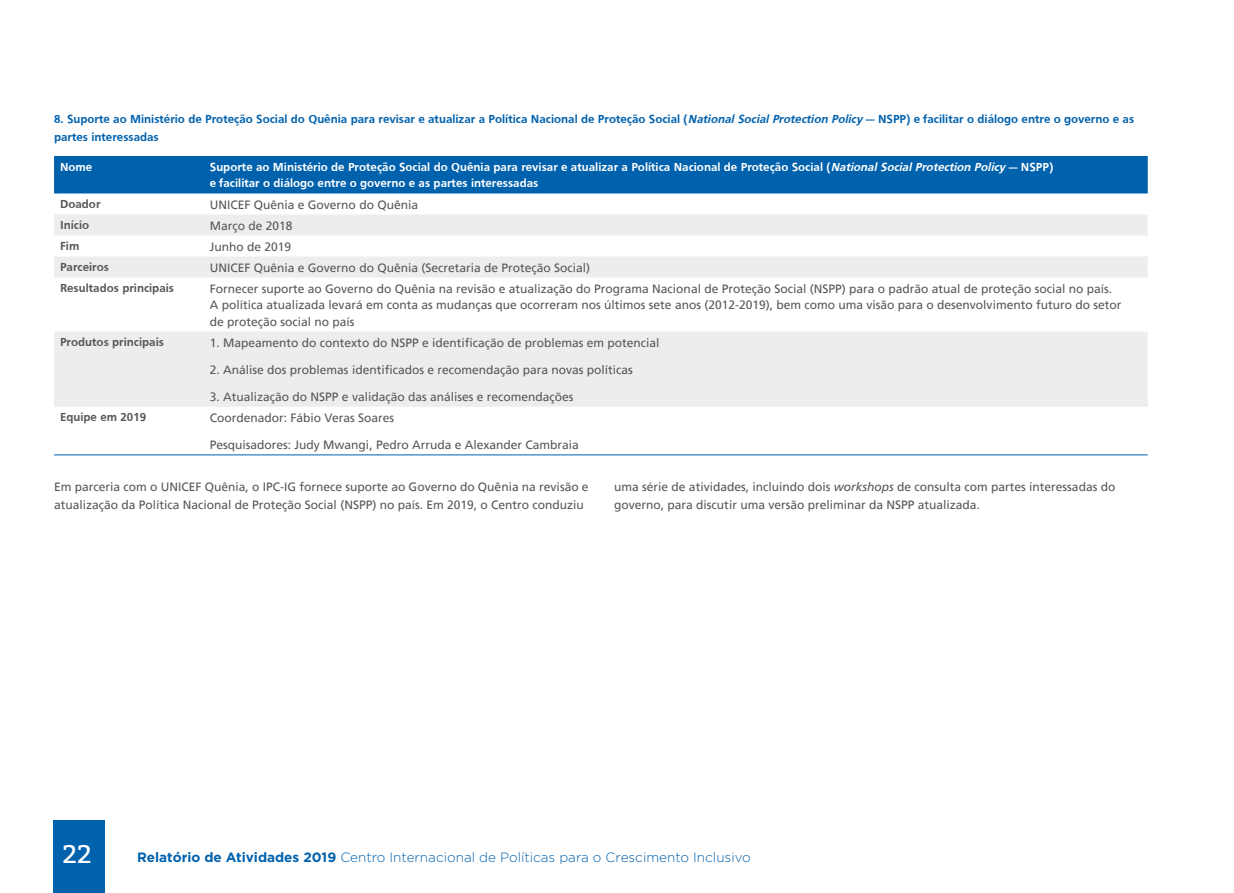
<style>
.page{position:relative;width:1234px;height:893px;background:#fff}
.page>*{position:absolute;margin:0;border:0;box-sizing:border-box;transform-origin:0 0}
.t1{font:25.5px "Bitter";color:#fff}
.t2{font:300 13.5px "Gotham";color:#0061ad}
.Table_Right_Column{font:12px/16.5px "Frutiger";color:#575756}
.MIOLO{font:12px/18px "Frutiger";color:#575756}
.Texto_first_line{font:700 12px/16.5px "Fruti";color:#fff}
.Título_3_tabela{font:700 12px/18px "Frutiger";color:#0061ad}
.Table_Left_Column{font:700 12px "Fruti";color:#575756}
.s1{font-style:italic}
.s2{font-weight:700}
</style>
<div class="page">
<div style="left:53px;top:821px;width:51px;height:72px;background:#0061ad"></div>
<div style="left:54px;top:156px;width:1093px;height:37px;background:#0061ad"></div>
<svg style="left:54px;top:215px;width:1093px;height:192px;fill:#ededed"></svg>
<hr style="left:54px;top:454px;width:150px;height:1px;background:#0061ad">
<hr style="left:204px;top:454px;width:943px;height:1px;background:#0061ad">
<p class="Título_3_tabela" style="left:54px;top:110px;width:1081px">8. Suporte ao Ministério de Proteção Social do Quênia para revisar e atualizar a Política Nacional de Proteção Social (<span class="s1">NationalSocialProtection Policy</span> — NSPP) e facilitar o diálogo entre o governo e as partes interessadas</p>
<p class="Texto_first_line" style="left:60px;top:158px;width:34px">Nome</p>
<p class="Texto_first_line" style="left:210px;top:158px;width:844px">Suporte ao Ministério de Proteção Social do Quênia para revisar e atualizar a Política Nacional de Proteção Social (<span class="s1">NationalSocialProtection Policy</span> — NSPP) e facilitar o diálogo entre o governo e as partes interessadas</p>
<p class="Table_Left_Column" style="left:60px;top:197px;width:42px">Doador</p>
<p class="Table_Right_Column" style="left:210px;top:196px;width:210px">UNICEF Quênia e Governo do Quênia</p>
<p class="Table_Left_Column" style="left:60px;top:218px;width:31px">Início</p>
<p class="Table_Right_Column" style="left:210px;top:217px;width:84px">Março de 2018</p>
<p class="Table_Left_Column" style="left:60px;top:239px;width:21px">Fim</p>
<p class="Table_Right_Column" style="left:210px;top:238px;width:83px">Junho de 2019</p>
<p class="Table_Left_Column" style="left:60px;top:260px;width:50px">Parceiros</p>
<p class="Table_Right_Column" style="left:210px;top:259px;width:382px">UNICEF Quênia e Governo do Quênia (Secretaria de Proteção Social)</p>
<p class="Table_Left_Column" style="left:60px;top:281px;width:115px">Resultados principais</p>
<p class="Table_Right_Column" style="left:210px;top:280px;width:912px">Fornecer suporte ao Governo do Quênia na revisão e atualização do Programa Nacional de Proteção Social (NSPP) para o padrão atual de proteção social no país.<br>A política atualizada levará em conta as mudanças que ocorreram nos últimos sete anos (2012-2019), bem como uma visão para o desenvolvimento futuro do setor de proteção social no país</p>
<p class="Table_Left_Column" style="left:60px;top:335px;width:105px">Produtos principais</p>
<p class="Table_Right_Column" style="left:210px;top:334px;width:451px">1. Mapeamento do contexto do NSPP e identificação de problemas em potencial</p>
<p class="Table_Right_Column" style="left:210px;top:361px;width:424px">2. Análise dos problemas identificados e recomendação para novas políticas</p>
<p class="Table_Right_Column" style="left:210px;top:388px;width:365px">3. Atualização do NSPP e validação das análises e recomendações</p>
<p class="Table_Left_Column" style="left:60px;top:410px;width:88px">Equipe em 2019</p>
<p class="Table_Right_Column" style="left:210px;top:409px;width:186px">Coordenador: Fábio Veras Soares</p>
<p class="Table_Right_Column" style="left:210px;top:437px;width:370px">Pesquisadores: Judy Mwangi, Pedro Arruda e Alexander Cambraia</p>
<p class="MIOLO" style="left:54px;top:478px;width:536px">Em parceria com o UNICEF Quênia, o IPC-IG fornece suporte ao Governo do Quênia na revisão e atualização da Política Nacional de Proteção Social (NSPP) no país. Em 2019, o Centro conduziu</p>
<p class="MIOLO" style="left:614px;top:478px;width:502px">uma série de atividades, incluindo dois <span class="s1">workshops</span> de consulta com partes interessadas do governo, para discutir uma versão preliminar da NSPP atualizada.</p>
<h1 class="t1" style="left:63px;top:836px;width:31px">22</h1>
<p class="t2" style="left:137px;top:850px;width:615px"><span class="s2">Relatório de Atividades 2019</span> Centro Internacional de Políticas para o Crescimento Inclusivo</p>
</div>
